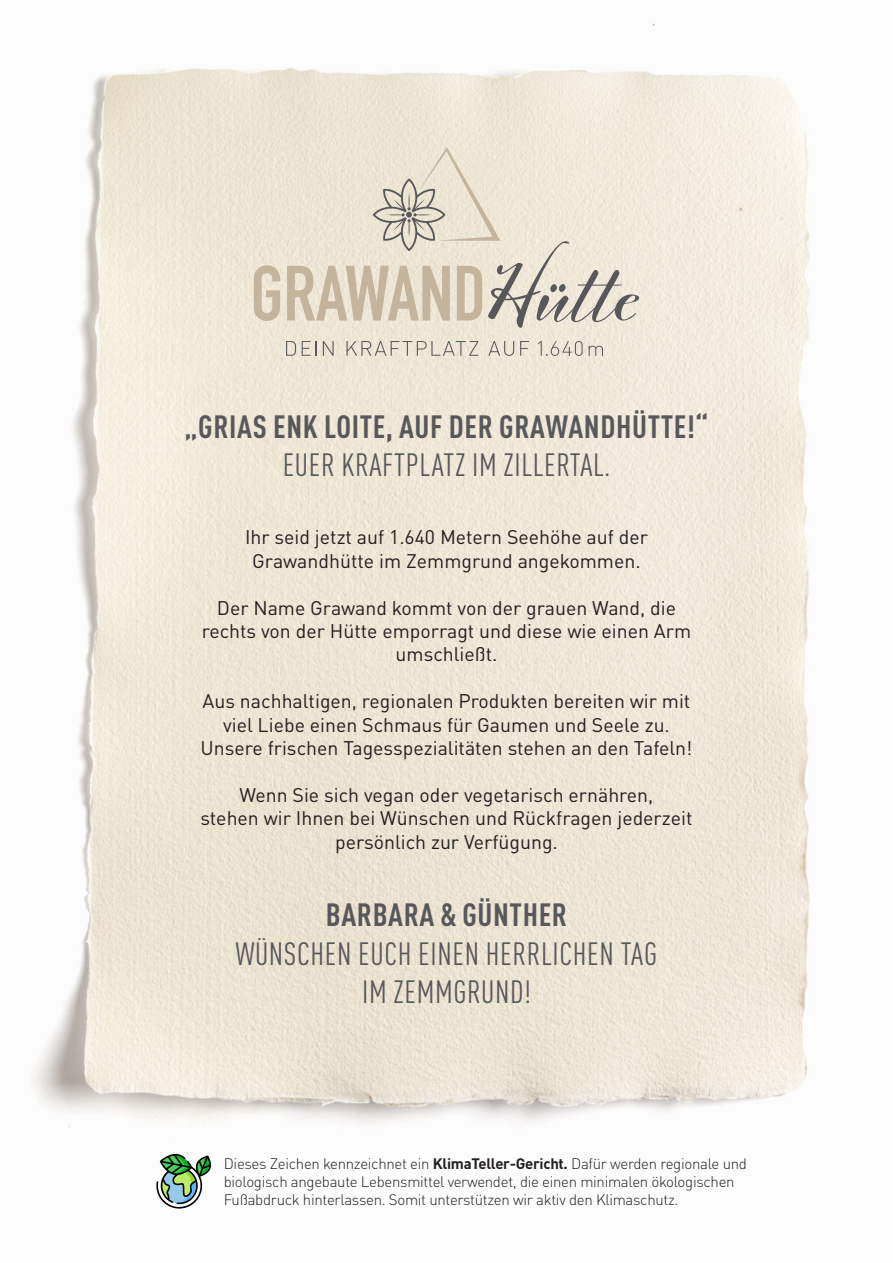
<style>
.page{position:relative;width:893px;height:1263px;background:#fff}
.page>*{position:absolute;margin:0;border:0;box-sizing:border-box;transform-origin:0 0}
.t1{font:condensed 31.8px "DIN Pro";letter-spacing:.02em;color:#57585a}
.t2{font:700 condensed 31.8px "DIN Pro";letter-spacing:.02em;color:#57585a}
.t3{font:19.5px/23.4px "DIN Pro";color:#231f20;text-align:center}
.t4{font:300 15px/18px "DIN Pro";letter-spacing:-.02em;color:#231f20}
.s1{font-weight:700}
</style>
<div class="page">
<img style="left:31px;top:23px;width:779px;height:1186px">
<svg style="left:254px;top:265px;width:26px;height:56px"></svg>
<svg style="left:287px;top:147px;width:352px;height:181px;background:#e2d9c9"></svg>
<svg style="left:286px;top:341px;width:10px;height:15px"></svg>
<svg style="left:302px;top:341px;width:15px;height:15px"></svg>
<svg style="left:323px;top:341px;width:11px;height:15px"></svg>
<svg style="left:346px;top:341px;width:132px;height:15px;background:#d3cdc0"></svg>
<svg style="left:488px;top:341px;width:26px;height:15px"></svg>
<svg style="left:520px;top:341px;width:9px;height:15px"></svg>
<svg style="left:538px;top:341px;width:45px;height:15px"></svg>
<svg style="left:589px;top:346px;width:14px;height:10px"></svg>
<svg style="left:156px;top:1154px;width:55px;height:54px"></svg>
<p class="t2" style="left:185px;top:403px;width:525px">„GRIAS ENK LOITE, AUF DER GRAWANDHÜTTE!“</p>
<p class="t1" style="left:283px;top:442px;width:329px">EUER KRAFTPLATZ IM ZILLERTAL.</p>
<p class="t3" style="left:245px;top:524px;width:404px">Ihr seid jetzt auf 1.640 Metern Seehöhe auf der<br>Grawandhütte im Zemmgrund angekommen.</p>
<p class="t3" style="left:202px;top:594px;width:491px">Der Name Grawand kommt von der grauen Wand, die rechts von der Hütte emporragt und diese wie einen Arm umschließt.</p>
<p class="t3" style="left:203px;top:687px;width:489px">Aus nachhaltigen, regionalen Produkten bereiten wir mit viel Liebe einen Schmaus für Gaumen und Seele zu.</p>
<p class="t3" style="left:201px;top:734px;width:493px">Unsere frischen Tagesspezialitäten stehen an den Tafeln!</p>
<p class="t3" style="left:240px;top:781px;width:415px">Wenn Sie sich vegan oder vegetarisch ernähren,</p>
<p class="t3" style="left:200px;top:804px;width:494px">stehen wir Ihnen bei Wünschen und Rückfragen jederzeit persönlich zur Verfügung.</p>
<p class="t2" style="left:326px;top:891px;width:243px">BARBARA &amp; GÜNTHER</p>
<p class="t1" style="left:236px;top:930px;width:423px">WÜNSCHEN EUCH EINEN HERRLICHEN TAG</p>
<p class="t1" style="left:362px;top:968px;width:170px">IM ZEMMGRUND!</p>
<p class="t4" style="left:224px;top:1154px;width:525px">Dieses Zeichen kennzeichnet ein <span class="s1">KlimaTeller-Gericht.</span> Dafür werden regionale und biologisch angebaute Lebensmittel verwendet, die einen minimalen ökologischen<br>Fußabdruck hinterlassen. Somit unterstützen wir aktiv den Klimaschutz.</p>
</div>
